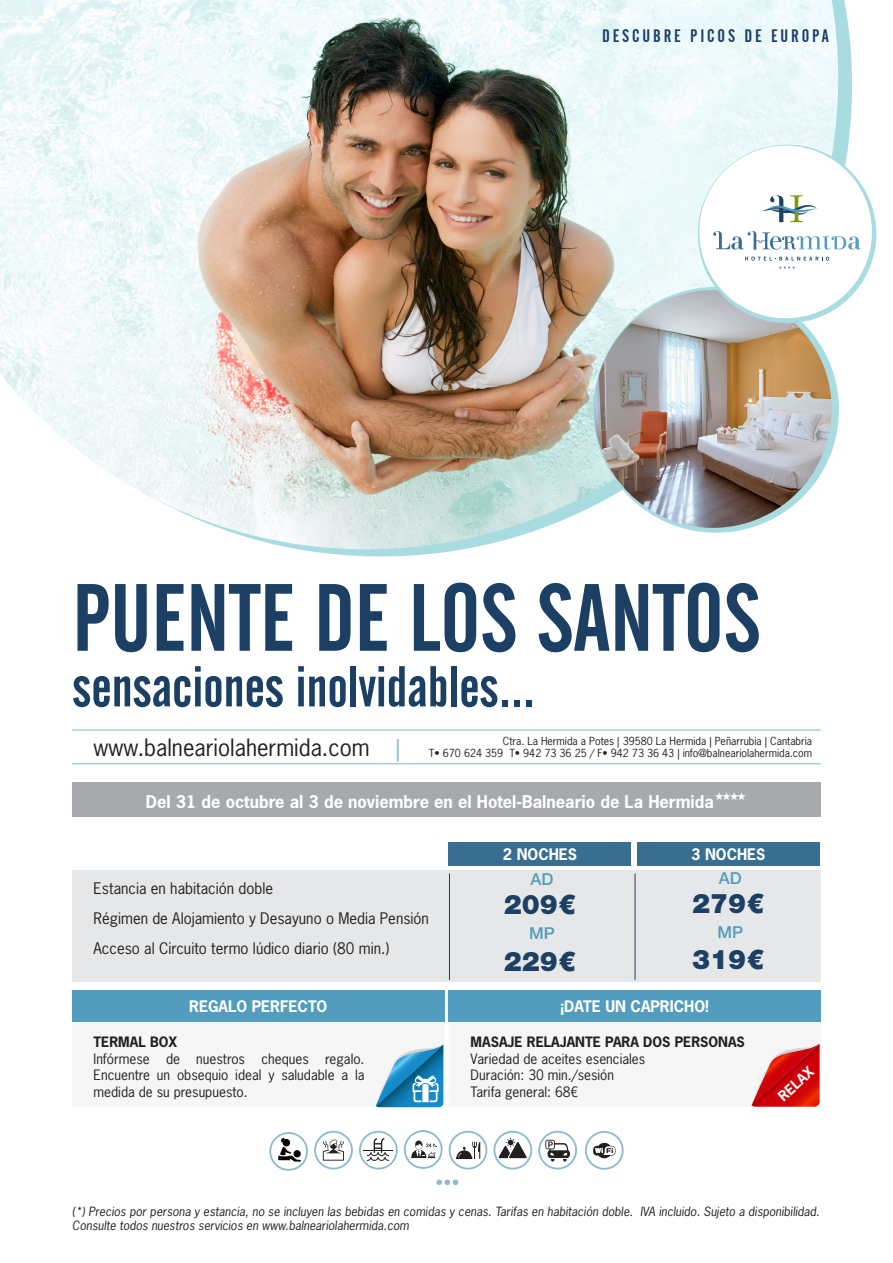
<style>
.page{position:relative;width:893px;height:1263px;background:#fff}
.page>*{position:absolute;margin:0;border:0;box-sizing:border-box;transform-origin:0 0}
.t1{font:94.5px "Alternate Gothic No 2 BT";color:#1b4064}
.t2{font:57px "Alternate Gothic No 2 BT";color:#1b4064}
.t3{font:900 27px "Helvetica Neue LT Std";color:#1b4064}
.t4{font:22.5px "News Gothic Std";color:#231f20}
.t5{font:18px "Alternate Gothic No 2 BT";letter-spacing:.16em;color:#1b4064}
.t6{font:700 16.5px "News Gothic Std";color:#fff}
.t7{font:500 16.5px "Helvetica Neue LT Std";color:#529cbe}
.TEXTO_PROMO{font:15px "News Gothic Std";color:#231f20}
.TITULO{font:700 15px "News Gothic Std";color:#fff}
.TITULO-2{font:700 15px "News Gothic Std";color:#fff}
.t8{font:13.5px/16.5px "News Gothic Std";color:#231f20;text-align:justify}
.t9{font:700 13.5px "News Gothic Std";color:#231f20}
.TITULO-3{font:700 13.5px "News Gothic Std";color:#fff}
.t10{font:italic 12px/14.4px "News Gothic Std";color:#231f20}
.t11{font:10.5px "News Gothic Std";color:#231f20}
.s1{color:#8abbce}
.s2{font-style:inherit}
</style>
<div class="page">
<div style="left:72px;top:782px;width:749px;height:35px;background:#a8a9ad"></div>
<svg style="left:297px;top:0;width:555px;height:556px"></svg>
<img style="left:0;top:0;width:838px;height:549px">
<hr style="left:72px;top:729px;width:749px;height:2px;background:#8abbce">
<hr style="left:72px;top:763px;width:749px;height:1px;background:#8abbce">
<svg style="left:592px;top:285px;width:248px;height:249px"></svg>
<img style="left:594px;top:290px;width:238px;height:238px">
<svg style="left:684px;top:136px;width:193px;height:190px"></svg>
<svg style="left:314px;top:1131px;width:39px;height:38px"></svg>
<svg style="left:404px;top:1130px;width:38px;height:39px"></svg>
<svg style="left:449px;top:1131px;width:38px;height:38px"></svg>
<svg style="left:538px;top:1131px;width:39px;height:38px"></svg>
<svg style="left:585px;top:1131px;width:39px;height:39px"></svg>
<svg style="left:359px;top:1131px;width:39px;height:38px"></svg>
<hr style="left:363px;top:1150px;width:30px;height:1px;background:#231f20">
<svg style="left:493px;top:1131px;width:39px;height:38px"></svg>
<svg style="left:269px;top:1132px;width:39px;height:39px"></svg>
<div style="left:293px;top:1150px;width:8px;height:7px;background:#000;border-radius:50%"></div>
<svg style="left:436px;top:1179px;width:22px;height:6px"></svg>
<div style="left:72px;top:870px;width:749px;height:112px;background:#e6e7e9"></div>
<div style="left:637px;top:842px;width:183px;height:23px;background:#386e8f"></div>
<div style="left:449px;top:842px;width:182px;height:23px;background:#386e8f"></div>
<hr style="left:449px;top:873px;width:1px;height:107px;background:#1b4064">
<hr style="left:635px;top:873px;width:1px;height:107px;background:#1b4064">
<div style="left:449px;top:991px;width:372px;height:31px;background:#529cbe"></div>
<div style="left:72px;top:991px;width:372px;height:31px;background:#529cbe"></div>
<svg style="left:375px;top:1012px;width:445px;height:95px"></svg>
<p class="t5" style="left:602px;top:26px;width:228px">DESCUBRE PICOS DE EUROPA</p>
<p class="t1" style="left:72px;top:565px;width:690px">PUENTE DE LOS SANTOS</p>
<p class="t2" style="left:72px;top:655px;width:465px">sensaciones inolvidables...</p>
<p class="t4" style="left:94px;top:733px;width:309px">www.balneariolahermida.com <span class="s1">|</span></p>
<p class="t11" style="left:503px;top:734px;width:311px">Ctra. La Hermida a Potes | 39580 La Hermida | Peñarrubia | Cantabria</p>
<p class="t11" style="left:429px;top:747px;width:385px">T• 670 624 359 T• 942 73 36 25 / F• 942 73 36 43 | info@balneariolahermida.com</p>
<p class="t6" style="left:146px;top:791px;width:569px">Del 31 de octubre al 3 de noviembre en el Hotel-Balneario de La Hermida</p>
<p class="TEXTO_PROMO" style="left:94px;top:879px;width:181px">Estancia en habitación doble</p>
<p class="TEXTO_PROMO" style="left:94px;top:909px;width:337px">Régimen de Alojamiento y Desayuno o Media Pensión</p>
<p class="TEXTO_PROMO" style="left:94px;top:939px;width:297px">Acceso al Circuito termo lúdico diario (80 min.)</p>
<p class="TITULO-2" style="left:503px;top:844px;width:76px"><span class="s2">2</span> NOCHES</p>
<p class="TITULO-2" style="left:691px;top:844px;width:76px">3 NOCHES</p>
<p class="t7" style="left:531px;top:870px;width:24px">AD</p>
<p class="t7" style="left:719px;top:868px;width:24px">AD</p>
<p class="t3" style="left:692px;top:887px;width:74px">279€</p>
<p class="t3" style="left:692px;top:944px;width:74px">319€</p>
<p class="t3" style="left:504px;top:888px;width:74px">209€</p>
<p class="t3" style="left:504px;top:945px;width:74px">229€</p>
<p class="t7" style="left:529px;top:923px;width:27px">MP</p>
<p class="t7" style="left:717px;top:922px;width:27px">MP</p>
<p class="TITULO" style="left:189px;top:996px;width:140px">REGALO PERFECTO</p>
<p class="TITULO" style="left:560px;top:996px;width:150px">¡DATE UN CAPRICHO!</p>
<p class="t9" style="left:94px;top:1033px;width:85px">TERMAL BOX</p>
<p class="t8" style="left:94px;top:1050px;width:272px">Infórmese de nuestros cheques regalo.<br>Encuentre un obsequio ideal y saludable a la medida de su presupuesto.</p>
<p class="t9" style="left:471px;top:1033px;width:276px">MASAJE RELAJANTE PARA DOS PERSONAS</p>
<p class="t8" style="left:471px;top:1050px;width:176px">Variedad de aceites esenciales</p>
<p class="t8" style="left:471px;top:1067px;width:145px">Duración: 30 min./sesión</p>
<p class="t8" style="left:471px;top:1083px;width:109px">Tarifa general: 68€</p>
<p class="TITULO-3" style="left:774px;top:1091px;width:43px;rotate:-42deg">RELAX</p>
<p class="t10" style="left:72px;top:1204px;width:749px">(*) Precios por persona y estancia, no se incluyen las bebidas en comidas y cenas. Tarifas en habitación doble. IVA incluido. Sujeto a disponibilidad.<br>Consulte todos nuestros servicios en www.balneariolahermida.com</p>
</div>
